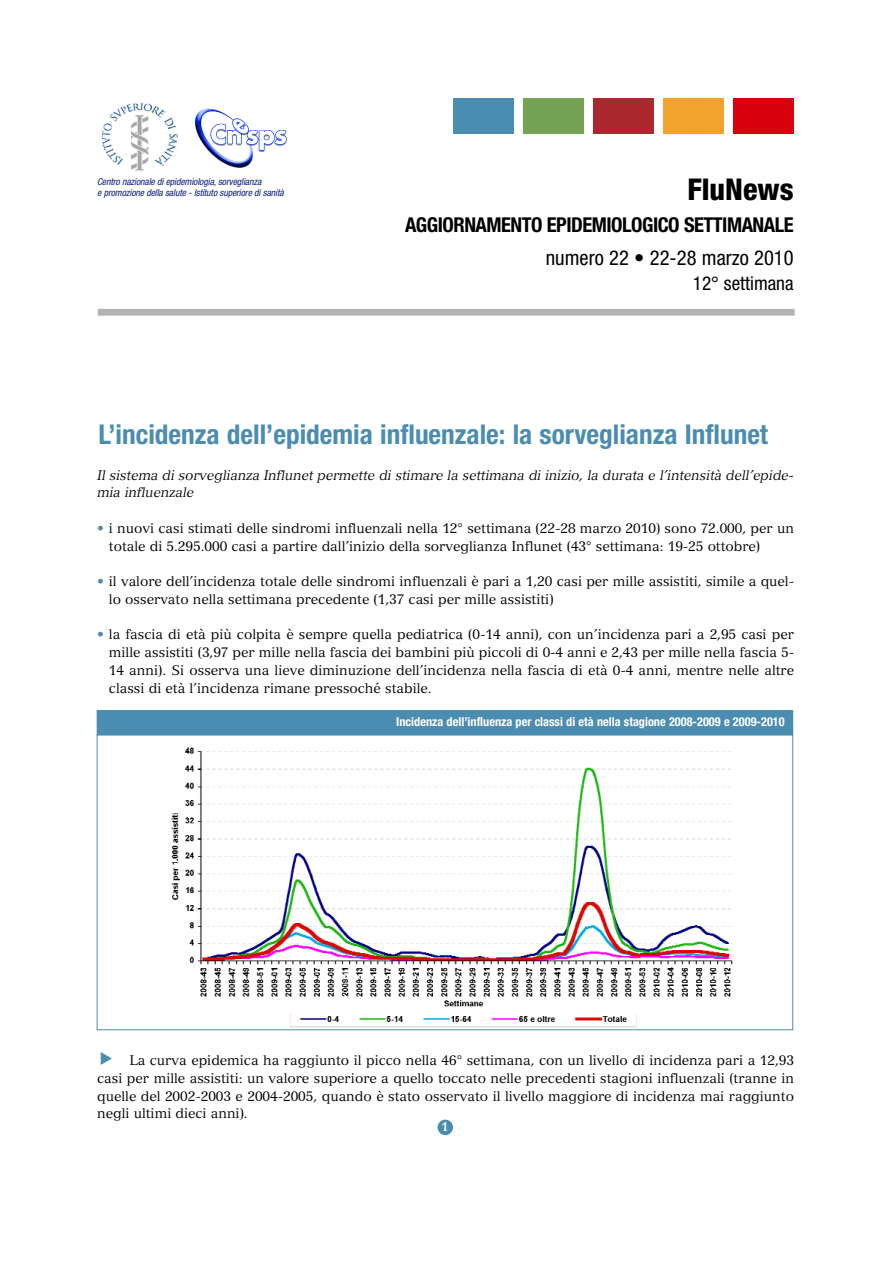
<style>
.page{position:relative;width:893px;height:1263px;background:#fff}
.page>*{position:absolute;margin:0;border:0;box-sizing:border-box;transform-origin:0 0}
.t1{font:800 condensed 30px "Helvetica Neue";color:#000}
.t2{font:700 condensed 27.3px "Helvetica Neue";color:#4a8db1}
.t3{font:700 condensed 20.4px "Helvetica Neue";letter-spacing:-.025em;color:#000}
.t4{font:condensed 20.4px "Helvetica Neue";color:#000}
.t5{font:condensed 19.05px "Helvetica Neue";color:#000}
.t6{font:13.65px/17.7px "Versailles";color:#000}
.t7{font:italic 13.65px/17.7px "Versailles";color:#000}
.t8{font:700 condensed 12.3px "Helvetica Neue";color:#fff}
.t9{font:700 12.3px "Versailles";color:#fff}
.t10{font:italic condensed 9.6px/10.9px "Helvetica Neue";letter-spacing:-.01em;color:#0e1e7d}
.s1{font-weight:900;color:#4a8db1}
</style>
<div class="page">
<div style="left:523px;top:98px;width:60px;height:35px;background:#74a254"></div>
<div style="left:453px;top:98px;width:60px;height:35px;background:#4a8db1"></div>
<div style="left:593px;top:98px;width:60px;height:35px;background:#ac282f"></div>
<div style="left:663px;top:98px;width:60px;height:35px;background:#f1a22f"></div>
<div style="left:733px;top:98px;width:61px;height:35px;background:#d9000d"></div>
<img style="left:195px;top:108px;width:92px;height:60px">
<img style="left:101px;top:102px;width:77px;height:69px">
<div style="left:98px;top:309px;width:696px;height:7px;background:#b3b3b3"></div>
<div style="left:97px;top:711px;width:695px;height:24px;background:#4a8db1"></div>
<img style="left:171px;top:747px;width:562px;height:281px">
<hr style="left:97px;top:711px;width:1px;height:319px;background:#4a8db1">
<hr style="left:792px;top:711px;width:1px;height:319px;background:#4a8db1">
<hr style="left:97px;top:735px;width:696px;height:1px;background:#4a8db1">
<hr style="left:97px;top:1029px;width:696px;height:1px;background:#4a8db1">
<div style="left:437px;top:1120px;width:16px;height:15px;background:#4a8db1;border-radius:50%"></div>
<p class="t10" style="left:97px;top:177px;width:188px">Centro nazionale diepidemiologia, sorveglianza<br>e promozione della salute -Istituto superiore disanità</p>
<h1 class="t1" style="left:687px;top:178px;width:108px">FluNews</h1>
<h3 class="t3" style="left:405px;top:218px;width:390px">AGGIORNAMENTO EPIDEMIOLOGICO SETTIMANALE</h3>
<h3 class="t4" style="left:546px;top:250px;width:249px">numero 22 • 22-28 marzo 2010</h3>
<h3 class="t5" style="left:693px;top:276px;width:102px">12° settimana</h3>
<h2 class="t2" style="left:98px;top:425px;width:671px">L’incidenza dell’epidemia influenzale: la sorveglianza Influnet</h2>
<p class="t7" style="left:97px;top:467px;width:698px">Il sistema di sorveglianza Influnet permette di stimare la settimana di inizio, la durata e l’intensità dell’epide&shy;mia influenzale</p>
<p class="t6" style="left:109px;top:520px;width:686px;text-indent:-12px"><span class="s1">•</span> i nuovi casi stimati delle sindromi influenzali nella 12° settimana (22-28 marzo 2010) sono 72.000, per un totale di 5.295.000 casi a partire dall’inizio della sorveglianza Influnet (43° settimana: 19-25 ottobre)</p>
<p class="t6" style="left:109px;top:574px;width:686px;text-indent:-12px"><span class="s1">•</span> il valore dell’incidenza totale delle sindromi influenzali è pari a 1,20 casi per mille assistiti, simile a quel&shy;lo osservato nella settimana precedente (1,37 casi per mille assistiti)</p>
<p class="t6" style="left:109px;top:627px;width:686px;text-align:justify;text-indent:-12px"><span class="s1">•</span> la fascia di età più colpita è sempre quella pediatrica (0-14 anni), con un’incidenza pari a 2,95 casi per mille assistiti (3,97 per mille nella fascia dei bambini più piccoli di 0-4 anni e 2,43 per mille nella fascia 5- 14 anni). Si osserva una lieve diminuzione dell’incidenza nella fascia di età 0-4 anni, mentre nelle altre classi di età l’incidenza rimane pressoché stabile.</p>
<p class="t8" style="left:396px;top:718px;width:390px">Incidenza dell’influenza per classi di età nella stagione 2008-2009 e 2009-2010</p>
<p class="t6" style="left:97px;top:1053px;width:698px;text-align:justify;text-indent:32px">La curva epidemica ha raggiunto il picco nella 46° settimana, con un livello di incidenza pari a 12,93 casi per mille assistiti: un valore superiore a quello toccato nelle precedenti stagioni influenzali (tranne in quelle del 2002-2003 e 2004-2005, quando è stato osservato il livello maggiore di incidenza mai raggiunto negli ultimi dieci anni).</p>
<p class="t9" style="left:441px;top:1122px;width:9px">1</p>
</div>
